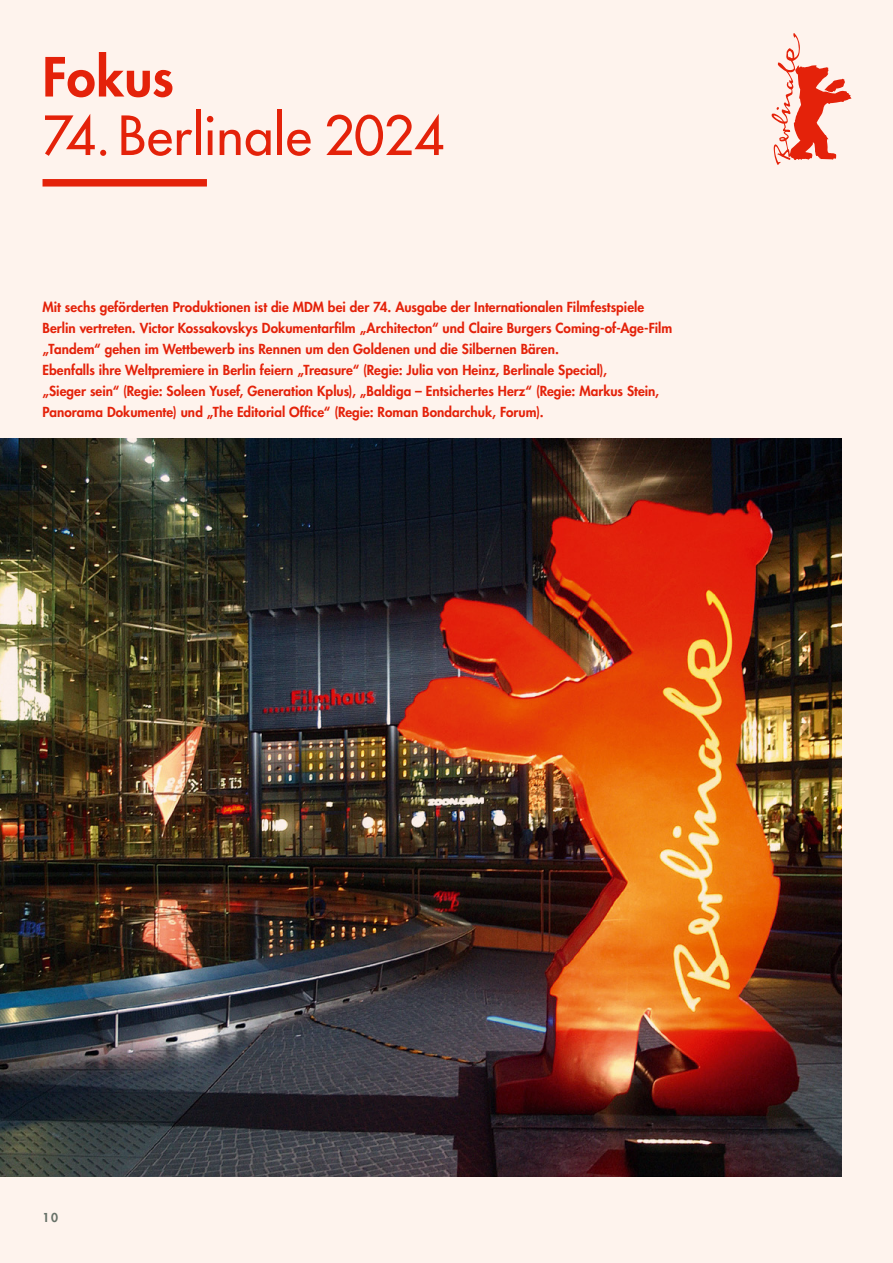
<style>
.page{position:relative;width:893px;height:1263px;background:#fef3ed}
.page>*{position:absolute;margin:0;border:0;box-sizing:border-box;transform-origin:0 0}
.t1{font:500 52.5px "Futura Std";letter-spacing:.005em;color:#e4220a}
.t2{font:800 52.5px "Futura Std";letter-spacing:.005em;color:#e4220a}
.t3{font:800 13.5px/21px "Futura Std";letter-spacing:.005em;color:#e4220a}
.t4{font:800 12px "Futura Std";color:#677168}
</style>
<div class="page">
<div style="left:43px;top:179px;width:164px;height:8px;background:#e4220a"></div>
<svg style="left:771px;top:33px;width:80px;height:132px"></svg>
<img style="left:0;top:439px;width:842px;height:738px">
<h1 class="t2" style="left:43px;top:44px;width:133px">Fokus</h1>
<h1 class="t1" style="left:43px;top:103px;width:403px">74. Berlinale 2024</h1>
<p class="t3" style="left:43px;top:296px;width:631px">Mit sechs geförderten Produktionen ist die MDM bei der 74. Ausgabe der Internationalen Filmfestspiele Berlin vertreten. Victor Kossakovskys Dokumentarfilm „Architecton“ und Claire Burgers Coming-of-Age-Film „Tandem“ gehen im Wettbewerb ins Rennen um den Goldenen und die Silbernen Bären.<br>Ebenfalls ihre Weltpremiere in Berlin feiern „Treasure“ (Regie: Julia von Heinz, Berlinale Special),<br>„Sieger sein“ (Regie: Soleen Yusef, Generation Kplus), „Baldiga – Entsichertes Herz“ (Regie: Markus Stein, Panorama Dokumente) und „The Editorial Office“ (Regie: Roman Bondarchuk, Forum).</p>
<p class="t4" style="left:43px;top:1210px;width:17px">10</p>
</div>
